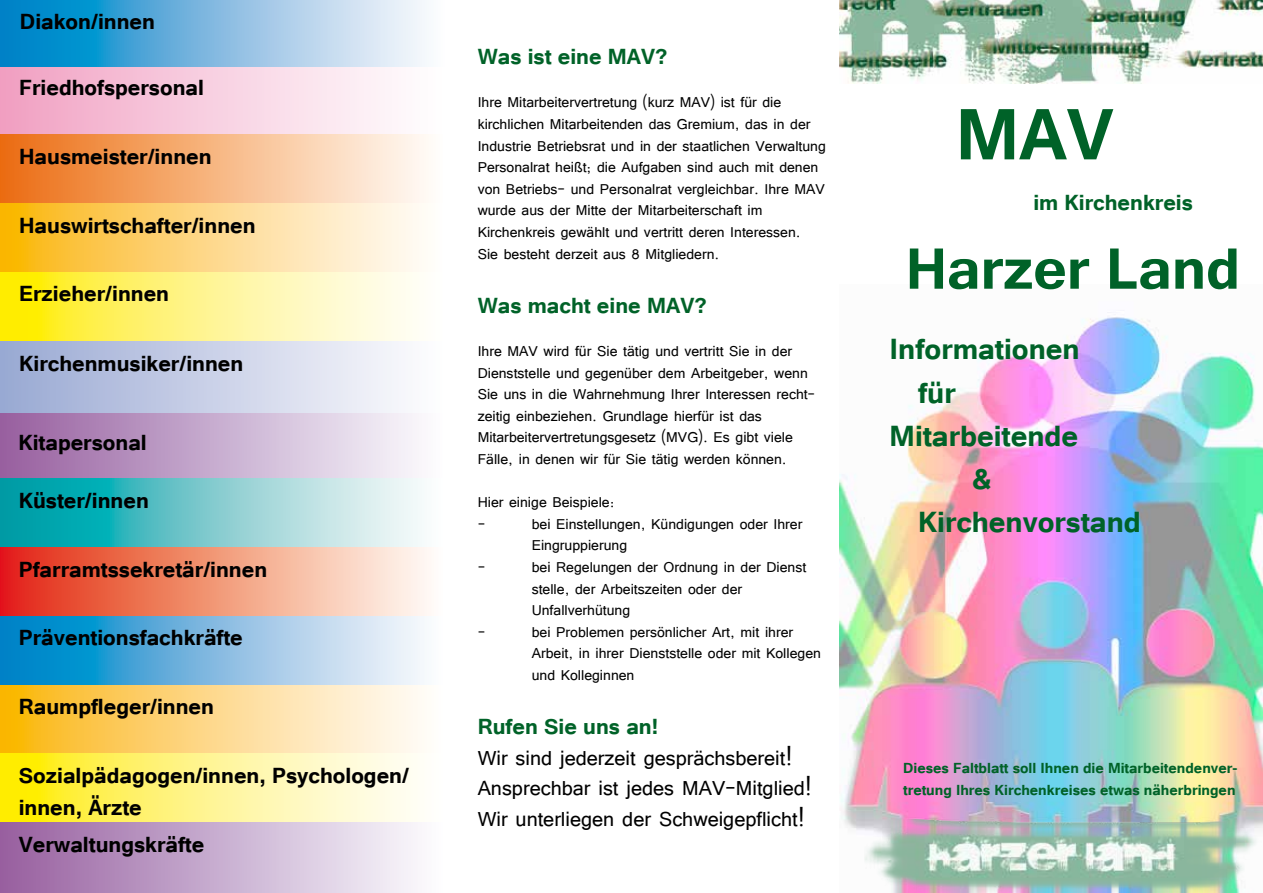
<style>
.page{position:relative;width:1263px;height:893px;background:#fff}
.page>*{position:absolute;margin:0;border:0;box-sizing:border-box;transform-origin:0 0}
.t1{font:700 90px "Tunga";color:#006228}
.t2{font:700 72px "Tunga";color:#006228}
.t3{font:700 36px "Tunga";color:#006228}
.t4{font:700 27px/32.4px "Tunga";color:#000}
.t5{font:700 27px "Tunga";color:#006228}
.t6{font:25.5px/30.6px "Tunga";color:#000}
.t7{font:18px/21.6px "Tunga";color:#000}
.t8{font:700 18px/21.6px "Tunga";color:#006228}
</style>
<div class="page">
<img style="left:839px;top:312px;width:424px;height:518px">
<img style="left:839px;top:0;width:424px;height:83px">
<img style="left:864px;top:808px;width:397px;height:85px">
<div style="left:0;top:411px;width:443px;height:68px;background:linear-gradient(to right,#965fa0,#fdfeff)"></div>
<div style="left:0;top:66px;width:443px;height:69px;background:linear-gradient(to right,#f1a1c3,#fff)"></div>
<div style="left:0;top:135px;width:443px;height:69px;background:linear-gradient(to right,#ec6e10,#fffffc)"></div>
<svg style="left:0;top:204px;width:424px;height:68px;background:#fdd886"></svg>
<svg style="left:0;top:272px;width:419px;height:69px;background:#fff489"></svg>
<div style="left:0;top:341px;width:443px;height:71px;background:linear-gradient(to right,#99a8d3,#fffeff)"></div>
<svg style="left:0;top:479px;width:429px;height:69px;background:#78cacd"></svg>
<div style="left:0;top:548px;width:442px;height:68px;background:linear-gradient(to right,#e3280b,#fffff4)"></div>
<svg style="left:0;top:616px;width:424px;height:69px;background:#76bae0"></svg>
<svg style="left:0;top:685px;width:424px;height:69px;background:#fdd987"></svg>
<svg style="left:0;top:754px;width:418px;height:69px;background:#fef38a"></svg>
<div style="left:0;top:823px;width:442px;height:68px;background:linear-gradient(to right,#965fa0,#fcfeff)"></div>
<svg style="left:0;top:0;width:425px;height:3px"></svg>
<svg style="left:0;top:3px;width:425px;height:63px;background:#75b9e0"></svg>
<div style="left:0;top:867px;width:442px;height:26px;background:linear-gradient(to right,#965fa0,#fcfeff)"></div>
<h3 class="t4" style="left:20px;top:4px;width:137px">Diakon/innen</h3>
<h3 class="t4" style="left:19px;top:70px;width:186px">Friedhofspersonal</h3>
<h3 class="t4" style="left:19px;top:138px;width:194px">Hausmeister/innen</h3>
<h3 class="t4" style="left:19px;top:207px;width:238px">Hauswirtschafter/innen</h3>
<h3 class="t4" style="left:19px;top:276px;width:151px">Erzieher/innen</h3>
<h3 class="t4" style="left:19px;top:346px;width:226px">Kirchenmusiker/innen</h3>
<h3 class="t4" style="left:18px;top:424px;width:130px">Kitapersonal</h3>
<h3 class="t4" style="left:19px;top:482px;width:132px">Küster/innen</h3>
<h3 class="t4" style="left:19px;top:551px;width:250px">Pfarramtssekretär/innen</h3>
<h3 class="t4" style="left:19px;top:620px;width:226px">Präventionsfachkräfte</h3>
<h3 class="t4" style="left:19px;top:689px;width:197px">Raumpfleger/innen</h3>
<h3 class="t4" style="left:19px;top:757px;width:392px">Sozialpädagogen/innen, Psychologen/ innen, Ärzte</h3>
<h3 class="t4" style="left:19px;top:826px;width:187px">Verwaltungskräfte</h3>
<h3 class="t5" style="left:478px;top:39px;width:191px">Was ist eine MAV?</h3>
<p class="t7" style="left:478px;top:90px;width:350px">Ihre Mitarbeitervertretung (kurz MAV) ist für die kirchlichen Mitarbeitenden das Gremium, das in der Industrie Betriebsrat und in der staatlichen Verwaltung Personalrat heißt; die Aufgaben sind auch mit denen von Betriebs- und Personalrat vergleichbar. Ihre MAV wurde aus der Mitte der Mitarbeiterschaft im Kirchenkreis gewählt und vertritt deren Interessen.<br>Sie besteht derzeit aus 8 Mitgliedern.</p>
<h3 class="t5" style="left:478px;top:288px;width:231px">Was macht eine MAV?</h3>
<p class="t7" style="left:478px;top:339px;width:339px">Ihre MAV wird für Sie tätig und vertritt Sie in der Dienststelle und gegenüber dem Arbeitgeber, wenn Sie uns in die Wahrnehmung Ihrer Interessen recht&shy;zeitig einbeziehen. Grundlage hierfür ist das Mitarbeitervertretungsgesetz (MVG). Es gibt viele Fälle, in denen wir für Sie tätig werden können.</p>
<p class="t7" style="left:478px;top:490px;width:138px">Hier einige Beispiele: -</p>
<p class="t7" style="left:532px;top:512px;width:272px">bei Einstellungen, Kündigungen oder Ihrer<br>Eingruppierung</p>
<p class="t7" style="left:478px;top:555px;width:9px">-</p>
<p class="t7" style="left:532px;top:555px;width:276px">bei Regelungen der Ordnung in der Dienst stelle, der Arbeitszeiten oder der<br>Unfallverhütung</p>
<p class="t7" style="left:478px;top:620px;width:9px">-</p>
<p class="t7" style="left:532px;top:620px;width:291px">bei Problemen persönlicher Art, mit ihrer<br>Arbeit, in ihrer Dienststelle oder mit Kollegen und Kolleginnen</p>
<h3 class="t5" style="left:478px;top:709px;width:182px">Rufen Sie uns an!</h3>
<h3 class="t6" style="left:478px;top:740px;width:336px">Wir sind jederzeit gesprächsbereit!<br>Ansprechbar ist jedes MAV-Mitglied!<br>Wir unterliegen der Schweigepflicht!</h3>
<h1 class="t1" style="left:956px;top:76px;width:159px">MAV</h1>
<h3 class="t5" style="left:1033px;top:185px;width:161px">im Kirchenkreis</h3>
<h2 class="t2" style="left:906px;top:222px;width:336px">Harzer Land</h2>
<h3 class="t3" style="left:890px;top:326px;width:192px">Informationen</h3>
<h3 class="t3" style="left:918px;top:369px;width:39px">für</h3>
<h3 class="t3" style="left:890px;top:412px;width:190px">Mitarbeitende</h3>
<h3 class="t3" style="left:972px;top:456px;width:21px">&amp;</h3>
<h3 class="t3" style="left:918px;top:499px;width:224px">Kirchenvorstand</h3>
<p class="t8" style="left:903px;top:756px;width:336px">Dieses Faltblatt soll Ihnen die Mitarbeitendenver&shy;tretung Ihres Kirchenkreises etwas näherbringen</p>
</div>
